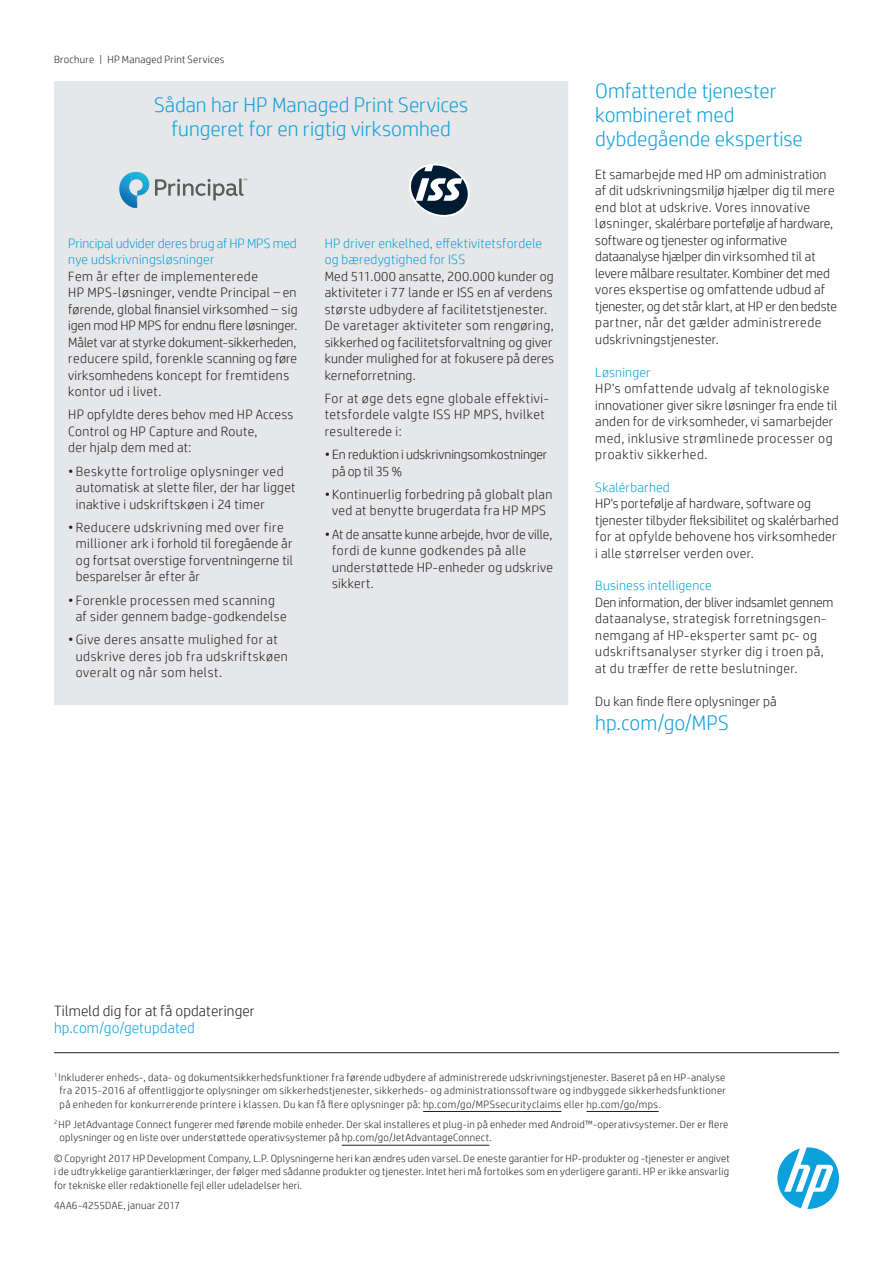
<style>
.page{position:relative;width:893px;height:1263px;background:#fff}
.page>*{position:absolute;margin:0;border:0;box-sizing:border-box;transform-origin:0 0}
.Subhead_14_16_blue_c{font:300 21px "HP Simplified";color:#0ca0dd}
.Subhead_14_16_bold_b{font:300 21px/24px "HP Simplified";color:#0ca0dd}
.Intro_14_16{font:300 21px "HP Simplified";color:#0ca0dd}
.Call_to_action_10_11{font:300 15px "HP Simplified";letter-spacing:.01em;color:#231f20}
.Call_to_action_10_11-2{font:300 15px "HP Simplified";letter-spacing:.01em;color:#0ca0dd}
.Body{font:300 13.5px/16.5px "HP Simplified";letter-spacing:.02em;color:#231f20}
.Body_before_bullet{font:300 13.5px/16.5px "HP Simplified";letter-spacing:.02em;color:#231f20}
.Body_no_space_after{font:300 13.5px/16.5px "HP Simplified";letter-spacing:.015em;color:#0ca0dd}
.Body-2{font:300 13.5px/16.5px "HP Simplified";letter-spacing:.04em;color:#231f20}
.Body_before_bullet-2{font:300 13.5px/16.5px "HP Simplified";letter-spacing:.04em;color:#231f20}
.Body_no_space_after-2{font:300 13.5px/16.5px "HP Simplified";letter-spacing:-.005em;color:#0ca0dd}
.Body-3{font:300 13.5px/16.5px "HP Simplified";letter-spacing:-.01em;color:#231f20}
.Body_no_space_after-3{font:300 13.5px "HP Simplified";letter-spacing:.015em;color:#231f20}
.Footnotes{font:300 10.5px/13.5px "HP Simplified";letter-spacing:.025em;color:#231f20;text-align:justify}
.Legal_7_9{font:300 10.5px/13.5px "HP Simplified";letter-spacing:.025em;color:#231f20;text-align:justify}
.Title_descriptor{font:300 10.5px "HP Simplified";letter-spacing:.025em;color:#231f20}
</style>
<div class="page">
<svg style="left:777px;top:1147px;width:62px;height:62px"></svg>
<hr style="left:54px;top:1052px;width:785px;height:1px;background:#231f20">
<hr style="left:423px;top:1111px;width:138px;height:1px;background:#231f20">
<hr style="left:586px;top:1111px;width:73px;height:1px;background:#231f20">
<hr style="left:342px;top:1145px;width:147px;height:1px;background:#231f20">
<div style="left:56px;top:83px;width:511px;height:621px;background:#e6e7e9"></div>
<hr style="left:54px;top:81px;width:257px;height:2px;background:#e6e7e9">
<hr style="left:54px;top:83px;width:2px;height:66px;background:#e6e7e9">
<hr style="left:311px;top:81px;width:257px;height:2px;background:#e6e7e9">
<hr style="left:567px;top:83px;width:1px;height:66px;background:#e6e7e9">
<hr style="left:54px;top:149px;width:257px;height:2px;background:#e6e7e9">
<hr style="left:54px;top:151px;width:2px;height:79px;background:#e6e7e9">
<hr style="left:311px;top:149px;width:257px;height:2px;background:#e6e7e9">
<hr style="left:310px;top:151px;width:2px;height:79px;background:#e6e7e9">
<hr style="left:567px;top:151px;width:1px;height:79px;background:#e6e7e9">
<hr style="left:54px;top:230px;width:257px;height:1px;background:#e6e7e9">
<hr style="left:54px;top:231px;width:2px;height:473px;background:#e6e7e9">
<hr style="left:311px;top:230px;width:257px;height:1px;background:#e6e7e9">
<hr style="left:310px;top:231px;width:2px;height:473px;background:#e6e7e9">
<hr style="left:567px;top:231px;width:1px;height:473px;background:#e6e7e9">
<hr style="left:54px;top:704px;width:257px;height:1px;background:#e6e7e9">
<hr style="left:311px;top:704px;width:257px;height:1px;background:#e6e7e9">
<svg style="left:155px;top:179px;width:92px;height:21px;background:#bfc0c1"></svg>
<svg style="left:119px;top:172px;width:30px;height:36px"></svg>
<svg style="left:409px;top:164px;width:61px;height:53px"></svg>
<p class="Title_descriptor" style="left:54px;top:52px;width:172px">Brochure | HP Managed Print Services</p>
<p class="Subhead_14_16_blue_c" style="left:154px;top:91px;width:316px">Sådan har HP Managed Print Services</p>
<p class="Subhead_14_16_blue_c" style="left:171px;top:115px;width:281px">fungeret for en rigtig virksomhed</p>
<p class="Body_no_space_after-2" style="left:68px;top:234px;width:230px">Principal udvider deres brug af HP MPS med nye udskrivningsløsninger</p>
<p class="Body_before_bullet" style="left:68px;top:267px;width:231px">Fem år efter de implementerede<br>HP MPS-løsninger, vendte Principal – en førende, global finansiel virksomhed – sig igen mod HP MPS for endnu flere løsninger.<br>Målet var at styrke dokument-sikkerheden, reducere spild, forenkle scanning og føre virksomhedens koncept for fremtidens kontor ud i livet.</p>
<p class="Body_before_bullet" style="left:68px;top:406px;width:227px">HP opfyldte deres behov med HP Access<br>Control og HP Capture and Route,<br>der hjalp dem med at:</p>
<p class="Body" style="left:76px;top:462px;width:221px;text-indent:-8px">• Beskytte fortrolige oplysninger ved automatisk at slette filer, der har ligget inaktive i udskriftskøen i 24 timer</p>
<p class="Body" style="left:76px;top:518px;width:219px;text-indent:-8px">• Reducere udskrivning med over fire millioner ark i forhold til foregående år og fortsat overstige forventningerne til besparelser år efter år</p>
<p class="Body" style="left:76px;top:591px;width:213px;text-indent:-8px">• Forenkle processen med scanning af sider gennem badge-godkendelse</p>
<p class="Body-2" style="left:76px;top:631px;width:213px;text-indent:-8px">• Give deres ansatte mulighed for at udskrive deres job fra udskriftskøen overalt og når som helst.</p>
<p class="Body_no_space_after" style="left:325px;top:234px;width:219px">HP driver enkelhed, effektivitetsfordele og bæredygtighed for ISS</p>
<p class="Body_before_bullet" style="left:325px;top:267px;width:231px">Med 511.000 ansatte, 200.000 kunder og aktiviteter i 77 lande er ISS en af verdens største udbydere af facilitetstjenester.<br>De varetager aktiviteter som rengøring, sikkerhed og facilitetsforvaltning og giver kunder mulighed for at fokusere på deres kerneforretning.</p>
<p class="Body_before_bullet-2" style="left:325px;top:389px;width:226px">For at øge dets egne globale effektivi&shy;tetsfordele valgte ISS HP MPS, hvilket resulterede i:</p>
<p class="Body-3" style="left:332px;top:446px;width:217px;text-indent:-8px">• En reduktion i udskrivningsomkostninger på op til 35 %</p>
<p class="Body" style="left:325px;top:485px;width:229px;text-align:center">• Kontinuerlig forbedring på globalt plan ved at benytte brugerdata fra HP MPS</p>
<p class="Body" style="left:332px;top:525px;width:222px;text-indent:-8px">• At de ansatte kunne arbejde, hvor de ville, fordi de kunne godkendes på alle understøttede HP-enheder og udskrive sikkert.</p>
<p class="Subhead_14_16_bold_b" style="left:595px;top:78px;width:209px">Omfattende tjenester kombineret med dybdegående ekspertise</p>
<p class="Body" style="left:595px;top:165px;width:243px">Et samarbejde med HP om administration af dit udskrivningsmiljø hjælper dig til mere end blot at udskrive. Vores innovative løsninger, skalérbare portefølje af hardware, software og tjenester og informative dataanalyse hjælper din virksomhed til at levere målbare resultater. Kombiner det med vores ekspertise og omfattende udbud af tjenester, og det står klart, at HP er den bedste partner, når det gælder administrerede udskrivningstjenester.</p>
<p class="Body_no_space_after" style="left:595px;top:363px;width:57px">Løsninger</p>
<p class="Body" style="left:595px;top:380px;width:243px">HP's omfattende udvalg af teknologiske innovationer giver sikre løsninger fra ende til anden for de virksomheder, vi samarbejder med, inklusive strømlinede processer og proaktiv sikkerhed.</p>
<p class="Body_no_space_after" style="left:595px;top:478px;width:76px">Skalérbarhed</p>
<p class="Body" style="left:595px;top:495px;width:245px">HP's portefølje af hardware, software og tjenester tilbyder fleksibilitet og skalérbarhed for at opfylde behovene hos virksomheder i alle størrelser verden over.</p>
<p class="Body_no_space_after" style="left:595px;top:577px;width:118px">Business intelligence</p>
<p class="Body" style="left:595px;top:594px;width:240px">Den information, der bliver indsamlet gennem dataanalyse, strategisk forretningsgen&shy;nemgang af HP-eksperter samt pc- og udskriftsanalyser styrker dig i troen på, at du træffer de rette beslutninger.</p>
<p class="Body_no_space_after-3" style="left:595px;top:692px;width:183px">Du kan finde flere oplysninger på</p>
<p class="Intro_14_16" style="left:595px;top:709px;width:135px">hp.com/go/MPS</p>
<p class="Call_to_action_10_11" style="left:54px;top:1001px;width:202px">Tilmeld dig for at få opdateringer</p>
<p class="Call_to_action_10_11-2" style="left:54px;top:1018px;width:142px">hp.com/go/getupdated</p>
<p class="Footnotes" style="left:60px;top:1070px;width:668px;text-indent:-6px"><sup>1</sup> Inkluderer enheds-, data- og dokumentsikkerhedsfunktioner fra førende udbydere af administrerede udskrivningstjenester. Baseret på en HP-analyse fra 2015-2016 af offentliggjorte oplysninger om sikkerhedstjenester, sikkerheds- og administrationssoftware og indbyggede sikkerhedsfunktioner på enheden for konkurrerende printere i klassen. Du kan få flere oplysninger på: hp.com/go/MPSsecurityclaims eller hp.com/go/mps.</p>
<p class="Footnotes" style="left:60px;top:1117px;width:670px;text-indent:-6px"><sup>2</sup> HP JetAdvantage Connect fungerer med førende mobile enheder. Der skal installeres et plug-in på enheder med Android™-operativsystemer. Der er flere oplysninger og en liste over understøttede operativsystemer på hp.com/go/JetAdvantageConnect.</p>
<p class="Legal_7_9" style="left:54px;top:1151px;width:677px">© Copyright 2017 HP Development Company, L.P. Oplysningerne heri kan ændres uden varsel. De eneste garantier for HP-produkter og -tjenester er angivet i de udtrykkelige garantierklæringer, der følger med sådanne produkter og tjenester. Intet heri må fortolkes som en yderligere garanti. HP er ikke ansvarlig for tekniske eller redaktionelle fejl eller udeladelser heri.</p>
<p class="Legal_7_9" style="left:54px;top:1198px;width:128px">4AA6-4255DAE, januar 2017</p>
</div>
